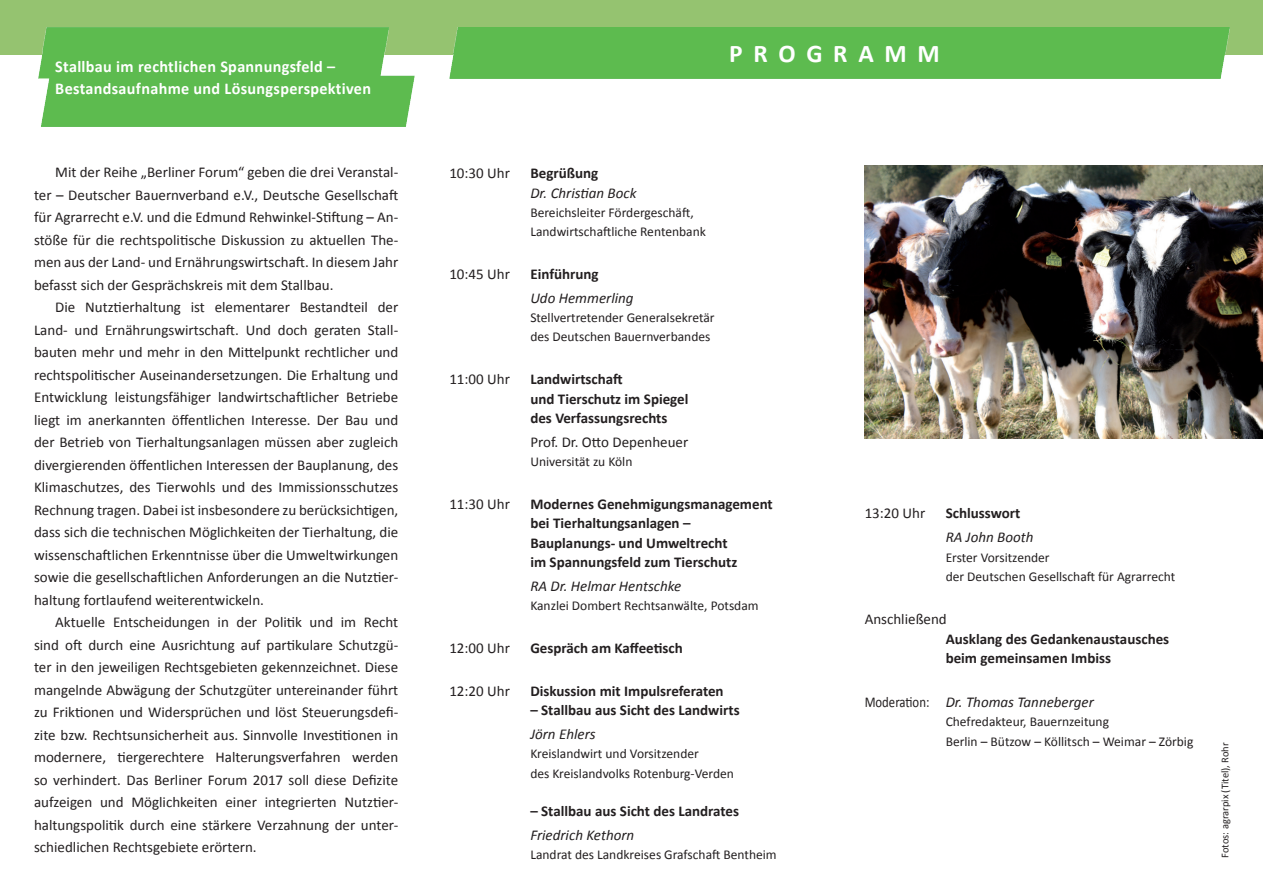
<style>
.page{position:relative;width:1263px;height:893px;background:#fff}
.page>*{position:absolute;margin:0;border:0;box-sizing:border-box;transform-origin:0 0}
.t1{font:700 25.5px "Calibri";letter-spacing:.42em;color:#fff}
.t2{font:700 16.5px "Calibri";letter-spacing:.02em;color:#fff}
.t3{font:15px/22.5px "Calibri";color:#231f20;text-align:justify}
.t4{font:700 15px/19.4px "Calibri";color:#231f20}
.t5{font:italic 15px "Calibri";color:#231f20}
.t6{font:13.5px/19.4px "Calibri";color:#231f20}
.t7{font:10.5px "Calibri";color:#231f20}
.s1{font-style:normal}
</style>
<div class="page">
<img style="left:865px;top:166px;width:398px;height:272px">
<div style="left:0;top:0;width:1263px;height:54px;background:#95c370"></div>
<div style="left:449px;top:28px;width:780px;height:50px;background:#5dbb4f"></div>
<div style="left:38px;top:28px;width:376px;height:98px;background:#5dbb4f"></div>
<p class="t2" style="left:55px;top:56px;width:281px">Stallbau im rechtlichen Spannungsfeld –</p>
<p class="t2" style="left:55px;top:78px;width:317px">Bestandsaufnahme und Lösungsperspektiven</p>
<p class="t3" style="left:34px;top:161px;width:366px;text-indent:21px">Mit der Reihe „Berliner Forum“ geben die drei Veranstal&shy;ter – Deutscher Bauernverband e.V., Deutsche Gesellschaft für Agrarrecht e.V. und die Edmund Rehwinkel-Stiftung – An&shy;stöße für die rechtspolitische Diskussion zu aktuellen The&shy;men aus der Land- und Ernährungswirtschaft. In diesem Jahr befasst sich der Gesprächskreis mit dem Stallbau.</p>
<p class="t3" style="left:34px;top:296px;width:366px;text-indent:21px">Die Nutztierhaltung ist elementarer Bestandteil der Land- und Ernährungswirtschaft. Und doch geraten Stall&shy;bauten mehr und mehr in den Mittelpunkt rechtlicher und rechtspolitischer Auseinandersetzungen. Die Erhaltung und Entwicklung leistungsfähiger landwirtschaftlicher Betriebe liegt im anerkannten öffentlichen Interesse. Der Bau und der Betrieb von Tierhaltungsanlagen müssen aber zugleich divergierenden öffentlichen Interessen der Bauplanung, des Klimaschutzes, des Tierwohls und des Immissionsschutzes Rechnung tragen. Dabei ist insbesondere zu berücksichtigen, dass sich die technischen Möglichkeiten der Tierhaltung, die wissenschaftlichen Erkenntnisse über die Umweltwirkungen sowie die gesellschaftlichen Anforderungen an die Nutztier&shy;haltung fortlaufend weiterentwickeln.</p>
<p class="t3" style="left:34px;top:611px;width:366px;text-indent:21px">Aktuelle Entscheidungen in der Politik und im Recht sind oft durch eine Ausrichtung auf partikulare Schutzgü&shy;ter in den jeweiligen Rechtsgebieten gekennzeichnet. Diese mangelnde Abwägung der Schutzgüter untereinander führt zu Friktionen und Widersprüchen und löst Steuerungsdefi&shy;zite bzw. Rechtsunsicherheit aus. Sinnvolle Investitionen in modernere, tiergerechtere Halterungsverfahren werden so verhindert. Das Berliner Forum 2017 soll diese Defizite aufzeigen und Möglichkeiten einer integrierten Nutztier&shy;haltungspolitik durch eine stärkere Verzahnung der unter&shy;schiedlichen Rechtsgebiete erörtern.</p>
<h1 class="t1" style="left:729px;top:37px;width:212px">PROGRAMM</h1>
<p class="t3" style="left:449px;top:162px;width:62px">10:30 Uhr</p>
<p class="t4" style="left:530px;top:163px;width:69px">Begrüßung</p>
<p class="t5" style="left:530px;top:182px;width:108px">Dr. Christian Bock</p>
<p class="t6" style="left:530px;top:203px;width:177px">Bereichsleiter Fördergeschäft,<br>Landwirtschaftliche Rentenbank</p>
<p class="t3" style="left:449px;top:263px;width:62px">10:45 Uhr</p>
<p class="t4" style="left:530px;top:264px;width:70px">Einführung</p>
<p class="t5" style="left:530px;top:288px;width:105px">Udo Hemmerling</p>
<p class="t6" style="left:530px;top:308px;width:186px">Stellvertretender Generalsekretär des Deutschen Bauernverbandes</p>
<p class="t3" style="left:449px;top:368px;width:62px">11:00 Uhr</p>
<p class="t4" style="left:530px;top:370px;width:160px">Landwirtschaft<br>und Tierschutz im Spiegel des Verfassungsrechts</p>
<p class="t3" style="left:530px;top:431px;width:159px">Prof. Dr. Otto Depenheuer</p>
<p class="t6" style="left:530px;top:452px;width:104px">Universität zu Köln</p>
<p class="t3" style="left:449px;top:493px;width:62px">11:30 Uhr</p>
<p class="t4" style="left:530px;top:494px;width:244px">Modernes Genehmigungsmanagement bei Tierhaltungsanlagen –<br>Bauplanungs- und Umweltrecht<br>im Spannungsfeld zum Tierschutz</p>
<p class="t5" style="left:530px;top:575px;width:152px">RA Dr. Helmar Hentschke</p>
<p class="t6" style="left:530px;top:596px;width:230px">Kanzlei Dombert Rechtsanwälte, Potsdam</p>
<p class="t3" style="left:449px;top:637px;width:62px">12:00 Uhr</p>
<p class="t4" style="left:530px;top:638px;width:154px">Gespräch am Kaffeetisch</p>
<p class="t3" style="left:449px;top:680px;width:62px">12:20 Uhr</p>
<p class="t4" style="left:530px;top:681px;width:195px">Diskussion mit Impulsreferaten</p>
<p class="t4" style="left:530px;top:701px;width:211px">– Stallbau aus Sicht des Landwirts</p>
<p class="t5" style="left:530px;top:724px;width:67px">Jörn Ehlers</p>
<p class="t6" style="left:530px;top:744px;width:205px">Kreislandwirt und Vorsitzender<br>des Kreislandvolks Rotenburg-Verden</p>
<p class="t4" style="left:530px;top:802px;width:210px">– Stallbau aus Sicht des Landrates</p>
<p class="t5" style="left:530px;top:825px;width:105px">Friedrich Kethorn</p>
<p class="t6" style="left:530px;top:845px;width:248px">Landrat des Landkreises Grafschaft Bentheim</p>
<p class="t3" style="left:865px;top:502px;width:62px">13:20 Uhr</p>
<p class="t4" style="left:946px;top:504px;width:76px">Schlusswort</p>
<p class="t5" style="left:946px;top:527px;width:89px">RA John Booth</p>
<p class="t6" style="left:946px;top:547px;width:231px">Erster Vorsitzender<br>der Deutschen Gesellschaft für Agrarrecht</p>
<p class="t3" style="left:865px;top:608px;width:84px">Anschließend</p>
<p class="t4" style="left:946px;top:629px;width:225px">Ausklang des Gedankenaustausches beim gemeinsamen Imbiss</p>
<p class="t5" style="left:865px;top:691px;width:231px"><span class="s1">Moderation:</span> Dr. Thomas Tanneberger</p>
<p class="t6" style="left:946px;top:712px;width:249px">Chefredakteur, Bauernzeitung<br>Berlin – Bützow – Köllitsch – Weimar – Zörbig</p>
<p class="t7" style="left:1218px;top:858px;width:117px;rotate:-90deg">Fotos: agrarpix (Titel), Rohr</p>
</div>
